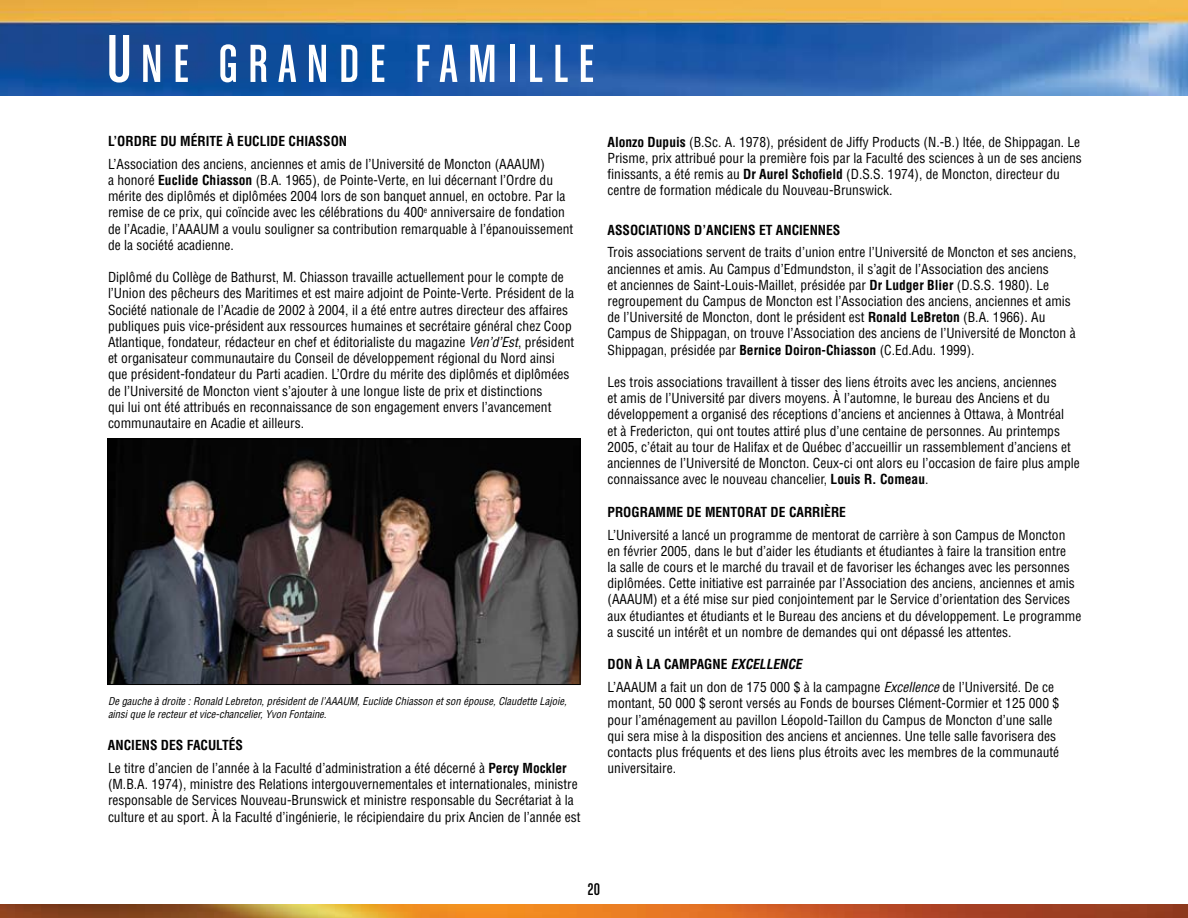
<style>
.page{position:relative;width:1188px;height:918px;background:#fff}
.page>*{position:absolute;margin:0;border:0;box-sizing:border-box;transform-origin:0 0}
.t1{font:57px "Chalet Comprime Cologne Sixty";letter-spacing:.18em;color:#fff}
.t2{font:18px "Chalet Comprime Cologne Sixty";color:#000}
.t3{font:condensed 13.5px/16.2px "Helvetica";color:#000}
.t4{font:700 condensed 13.5px "Helvetica";color:#000}
.t5{font:italic condensed 10.5px/12.6px "Helvetica";color:#000}
.s1{font-size:72px}
.s2{font-weight:700}
.s3{font-style:italic}
.s4{font-weight:700;font-style:italic}
</style>
<div class="page">
<img style="left:109px;top:440px;width:469px;height:243px">
<div style="left:107px;top:438px;width:473px;height:247px;border:1px solid #000"></div>
<img style="left:0;top:0;width:1188px;height:95px">
<img style="left:0;top:905px;width:1187px;height:13px">
<svg style="left:1187px;top:905px;width:1px;height:13px"></svg>
<h1 class="t1" style="left:106px;top:32px;width:489px"><span class="s1">U</span>NE GRANDE FAMILLE</h1>
<p class="t4" style="left:108px;top:132px;width:241px">L’ORDRE DU MÉRITE À EUCLIDE CHIASSON</p>
<p class="t3" style="left:108px;top:156px;width:467px">L’Association des anciens, anciennes et amis de l’Université de Moncton (AAAUM)<br>a honoré <span class="s2">Euclide Chiasson</span> (B.A. 1965), de Pointe-Verte, en lui décernant l’Ordre du mérite des diplômés et diplômées 2004 lors de son banquet annuel, en octobre. Par la remise de ce prix, qui coïncide avec les célébrations du 400<sup>e</sup> anniversaire de fondation de l’Acadie, l’AAAUM a voulu souligner sa contribution remarquable à l’épanouissement de la société acadienne.</p>
<p class="t3" style="left:108px;top:269px;width:468px">Diplômé du Collège de Bathurst, M. Chiasson travaille actuellement pour le compte de l’Union des pêcheurs des Maritimes et est maire adjoint de Pointe-Verte. Président de la Société nationale de l’Acadie de 2002 à 2004, il a été entre autres directeur des affaires publiques puis vice-président aux ressources humaines et secrétaire général chez Coop Atlantique, fondateur, rédacteur en chef et éditorialiste du magazine <span class="s3">Ven’d’Est</span>, président et organisateur communautaire du Conseil de développement régional du Nord ainsi que président-fondateur du Parti acadien. L’Ordre du mérite des diplômés et diplômées de l’Université de Moncton vient s’ajouter à une longue liste de prix et distinctions<br>qui lui ont été attribués en reconnaissance de son engagement envers l’avancement communautaire en Acadie et ailleurs.</p>
<p class="t5" style="left:108px;top:695px;width:460px">De gauche à droite : Ronald Lebreton, président de l’AAAUM, Euclide Chiasson et son épouse, Claudette Lajoie, ainsi que le recteur et vice-chancelier, Yvon Fontaine.</p>
<p class="t3" style="left:108px;top:734px;width:460px;line-height:23px"><span class="s2">ANCIENS DES FACULTÉS<br></span>Le titre d’ancien de l’année à la Faculté d’administration a été décerné à <span class="s2">Percy Mockler</span></p>
<p class="t3" style="left:108px;top:776px;width:474px">(M.B.A. 1974), ministre des Relations intergouvernementales et internationales, ministre responsable de Services Nouveau-Brunswick et ministre responsable du Secrétariat à la culture et au sport. À la Faculté d’ingénierie, le récipiendaire du prix Ancien de l’année est</p>
<p class="t3" style="left:608px;top:134px;width:476px"><span class="s2">Alonzo Dupuis</span> (B.Sc. A. 1978), président de Jiffy Products (N.-B.) ltée, de Shippagan. Le Prisme, prix attribué pour la première fois par la Faculté des sciences à un de ses anciens finissants, a été remis au <span class="s2">Dr Aurel Schofield</span> (D.S.S. 1974), de Moncton, directeur du centre de formation médicale du Nouveau-Brunswick.</p>
<p class="t4" style="left:608px;top:221px;width:234px">ASSOCIATIONS D’ANCIENS ET ANCIENNES</p>
<p class="t3" style="left:608px;top:244px;width:470px">Trois associations servent de traits d’union entre l’Université de Moncton et ses anciens, anciennes et amis. Au Campus d’Edmundston, il s’agit de l’Association des anciens<br>et anciennes de Saint-Louis-Maillet, présidée par <span class="s2">Dr Ludger Blier</span> (D.S.S. 1980). Le regroupement du Campus de Moncton est l’Association des anciens, anciennes et amis de l’Université de Moncton, dont le président est <span class="s2">Ronald LeBreton</span> (B.A. 1966). Au Campus de Shippagan, on trouve l’Association des anciens de l’Université de Moncton à Shippagan, présidée par <span class="s2">Bernice Doiron-Chiasson</span> (C.Ed.Adu. 1999).</p>
<p class="t3" style="left:608px;top:374px;width:474px">Les trois associations travaillent à tisser des liens étroits avec les anciens, anciennes<br>et amis de l’Université par divers moyens. À l’automne, le bureau des Anciens et du développement a organisé des réceptions d’anciens et anciennes à Ottawa, à Montréal<br>et à Fredericton, qui ont toutes attiré plus d’une centaine de personnes. Au printemps 2005, c’était au tour de Halifax et de Québec d’accueillir un rassemblement d’anciens et anciennes de l’Université de Moncton. Ceux-ci ont alors eu l’occasion de faire plus ample connaissance avec le nouveau chancelier, <span class="s2">Louis R. Comeau</span>.</p>
<p class="t4" style="left:608px;top:503px;width:240px">PROGRAMME DE MENTORAT DE CARRIÈRE</p>
<p class="t3" style="left:608px;top:527px;width:475px">L’Université a lancé un programme de mentorat de carrière à son Campus de Moncton en février 2005, dans le but d’aider les étudiants et étudiantes à faire la transition entre<br>la salle de cours et le marché du travail et de favoriser les échanges avec les personnes diplômées. Cette initiative est parrainée par l’Association des anciens, anciennes et amis (AAAUM) et a été mise sur pied conjointement par le Service d’orientation des Services aux étudiantes et étudiants et le Bureau des anciens et du développement. Le programme a suscité un intérêt et un nombre de demandes qui ont dépassé les attentes.</p>
<p class="t3" style="left:608px;top:653px;width:448px;line-height:23px"><span class="s2">DON À LA CAMPAGNE</span> <span class="s4">EXCELLENCE<br></span>L’AAAUM a fait un don de 175 000 $ à la campagne <span class="s3">Excellence</span> de l’Université. De ce</p>
<p class="t3" style="left:608px;top:695px;width:453px">montant, 50 000 $ seront versés au Fonds de bourses Clément-Cormier et 125 000 $ pour l’aménagement au pavillon Léopold-Taillon du Campus de Moncton d’une salle qui sera mise à la disposition des anciens et anciennes. Une telle salle favorisera des contacts plus fréquents et des liens plus étroits avec les membres de la communauté universitaire.</p>
<h2 class="t2" style="left:588px;top:880px;width:14px">20</h2>
</div>
